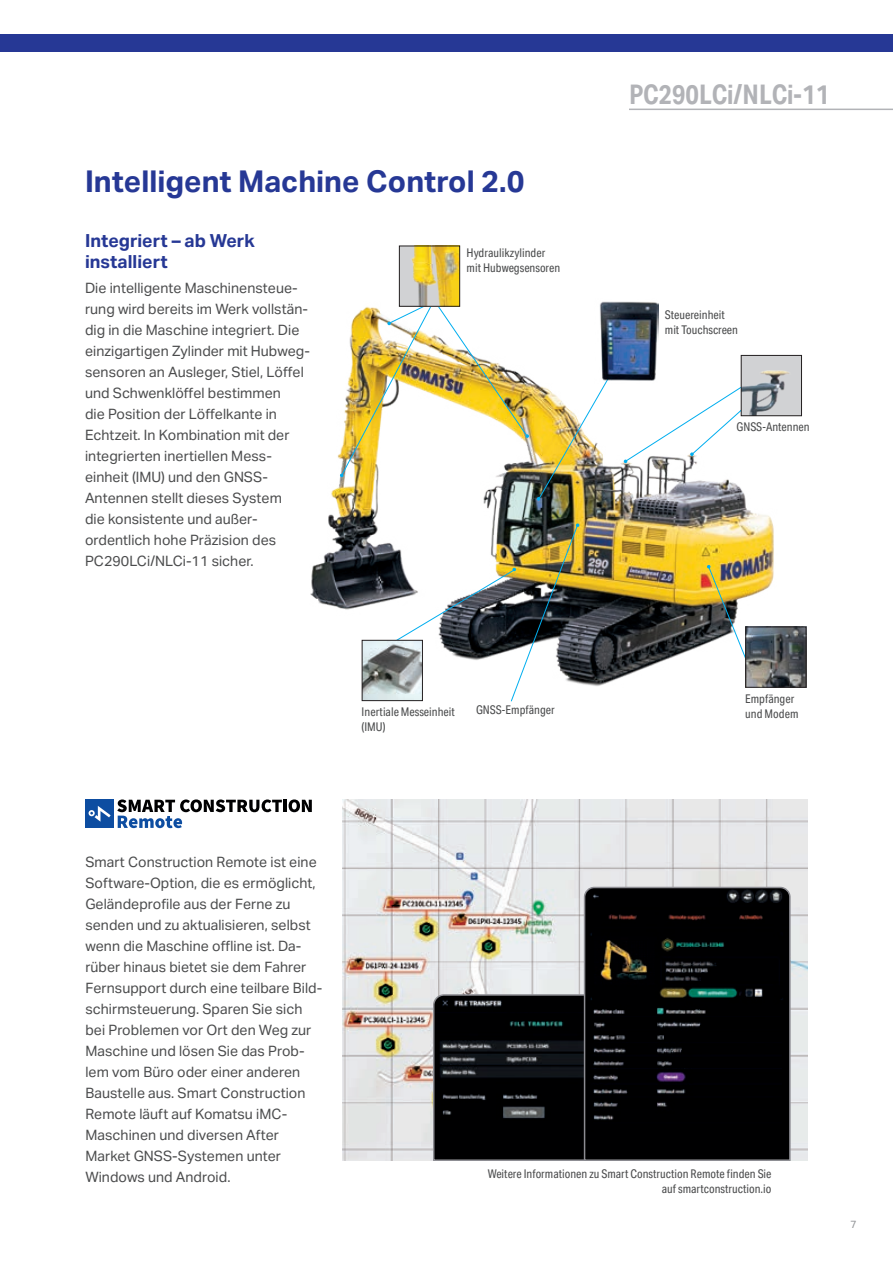
<style>
.page{position:relative;width:893px;height:1263px;background:#fff}
.page>*{position:absolute;margin:0;border:0;box-sizing:border-box;transform-origin:0 0}
.t1{font:700 30px "Aktiv Grotesk";color:#263895}
.t2{font:700 27px "Aktiv Grotesk Cd";color:#b2b3b7}
.t3{font:700 18px/21px "Aktiv Grotesk";color:#263895}
.t4{font:14.25px/21px "Aktiv Grotesk";color:#4b4c4d}
.t5{font:12px/15px "Aktiv Grotesk Cd";color:#4b4c4d}
.t6{font:10.5px "Aktiv Grotesk";color:#939598}
</style>
<div class="page">
<img style="left:342px;top:799px;width:466px;height:362px">
<svg style="left:432px;top:993px;width:151px;height:168px;background:#111214"></svg>
<svg style="left:583px;top:886px;width:208px;height:275px;background:#0c0d0d"></svg>
<svg style="left:117px;top:799px;width:165px;height:29px"></svg>
<hr style="left:283px;top:800px;width:4px;height:12px;background:#000001">
<svg style="left:289px;top:799px;width:23px;height:13px"></svg>
<div style="left:85px;top:799px;width:28px;height:29px;background:#0d4da1"></div>
<svg style="left:89px;top:806px;width:22px;height:16px"></svg>
<img style="left:310px;top:293px;width:481px;height:405px">
<img style="left:537px;top:346px;width:208px;height:155px">
<svg style="left:392px;top:523px;width:187px;height:179px"></svg>
<img style="left:364px;top:642px;width:57px;height:57px">
<div style="left:362px;top:640px;width:61px;height:61px;border:1px solid #231f20"></div>
<img style="left:743px;top:357px;width:57px;height:57px">
<div style="left:741px;top:355px;width:61px;height:61px;border:1px solid #231f20"></div>
<img style="left:707px;top:565px;width:40px;height:96px">
<img style="left:747px;top:629px;width:57px;height:56px">
<div style="left:745px;top:627px;width:61px;height:60px;border:1px solid #231f20"></div>
<img style="left:340px;top:303px;width:189px;height:174px">
<img style="left:401px;top:248px;width:57px;height:56px">
<div style="left:399px;top:246px;width:61px;height:60px;border:1px solid #231f20"></div>
<img style="left:594px;top:298px;width:64px;height:86px">
<div style="left:0;top:34px;width:893px;height:17px;background:#263895"></div>
<hr style="left:629px;top:109px;width:264px;height:1px;background:#b2b3b7">
<h1 class="t1" style="left:85px;top:164px;width:441px">Intelligent Machine Control 2.0</h1>
<p class="t3" style="left:85px;top:230px;width:171px">Integriert – ab Werk installiert</p>
<p class="t4" style="left:85px;top:278px;width:226px">Die intelligente Maschinensteue&shy;rung wird bereits im Werk vollstän&shy;dig in die Maschine integriert. Die einzigartigen Zylinder mit Hubweg&shy;sensoren an Ausleger, Stiel, Löffel und Schwenklöffel bestimmen<br>die Position der Löffelkante in<br>Echtzeit. In Kombination mit der integrierten inertiellen Mess&shy;einheit (IMU) und den GNSS-<br>Antennen stellt dieses System<br>die konsistente und außer&shy;ordentlich hohe Präzision des<br>PC290LCi/NLCi-11 sicher.</p>
<p class="t5" style="left:467px;top:245px;width:95px">Hydraulikzylinder mit Hubwegsensoren</p>
<h2 class="t2" style="left:629px;top:79px;width:202px">PC290LCi/NLCi-11</h2>
<p class="t5" style="left:665px;top:308px;width:75px">Steuereinheit mit Touchscreen</p>
<p class="t5" style="left:736px;top:419px;width:75px">GNSS-Antennen</p>
<p class="t5" style="left:362px;top:704px;width:95px">Inertiale Messeinheit (IMU)</p>
<p class="t5" style="left:476px;top:702px;width:80px">GNSS-Empfänger</p>
<p class="t5" style="left:745px;top:692px;width:55px">Empfänger und Modem</p>
<p class="t4" style="left:85px;top:852px;width:238px">Smart Construction Remote ist eine<br>Software-Option, die es ermöglicht,<br>Geländeprofile aus der Ferne zu senden und zu aktualisieren, selbst wenn die Maschine offline ist. Da&shy;rüber hinaus bietet sie dem Fahrer<br>Fernsupport durch eine teilbare Bild&shy;schirmsteuerung. Sparen Sie sich bei Problemen vor Ort den Weg zur<br>Maschine und lösen Sie das Prob&shy;lem vom Büro oder einer anderen<br>Baustelle aus. Smart Construction<br>Remote läuft auf Komatsu iMC-<br>Maschinen und diversen After<br>Market GNSS-Systemen unter<br>Windows und Android.</p>
<p class="t5" style="left:488px;top:1166px;width:285px;text-align:right">Weitere Informationen zu Smart Construction Remote finden Sie auf smartconstruction.io</p>
<p class="t6" style="left:850px;top:1218px;width:8px">7</p>
</div>
